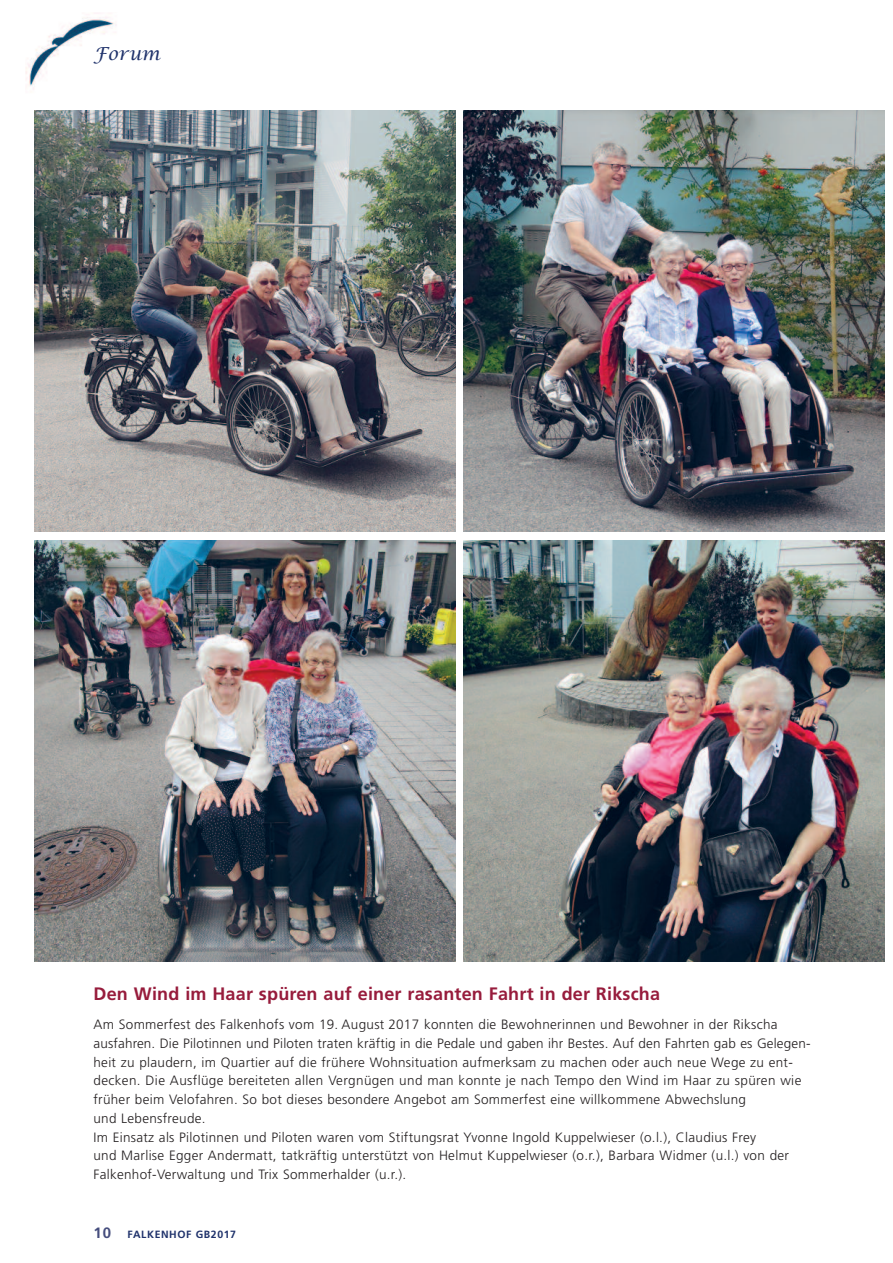
<style>
.page{position:relative;width:893px;height:1263px;background:#fff}
.page>*{position:absolute;margin:0;border:0;box-sizing:border-box;transform-origin:0 0}
.t1{font:700 18px "Frutiger";letter-spacing:.01em;color:#971c3c}
.t2{font:italic 18px "Lucida Calligraphy";letter-spacing:.015em;color:#1f326b}
.t3{font:300 13.5px/18.8px "Frutiger";letter-spacing:.02em;color:#231f20}
.t4{font:700 10.5px "Frutiger";letter-spacing:.055em;color:#1f326b}
.s1{font-size:15px;color:#454d7d}
</style>
<div class="page">
<img style="left:26px;top:13px;width:91px;height:77px">
<img style="left:34px;top:111px;width:421px;height:420px">
<img style="left:463px;top:111px;width:421px;height:420px">
<img style="left:34px;top:540px;width:421px;height:421px">
<img style="left:463px;top:540px;width:421px;height:421px">
<h1 class="t2" style="left:94px;top:41px;width:68px">Forum</h1>
<h1 class="t1" style="left:94px;top:986px;width:568px">Den Wind im Haar spüren auf einer rasanten Fahrt in der Rikscha</h1>
<p class="t3" style="left:93px;top:1016px;width:719px">Am Sommerfest des Falkenhofs vom 19. August 2017 konnten die Bewohnerinnen und Bewohner in der Rikscha ausfahren. Die Pilotinnen und Piloten traten kräftig in die Pedale und gaben ihr Bestes. Auf den Fahrten gab es Gelegen&shy;heit zu plaudern, im Quartier auf die frühere Wohnsituation aufmerksam zu machen oder auch neue Wege zu ent&shy;decken. Die Ausflüge bereiteten allen Vergnügen und man konnte je nach Tempo den Wind im Haar zu spüren wie früher beim Velofahren. So bot dieses besondere Angebot am Sommerfest eine willkommene Abwechslung<br>und Lebensfreude.<br>Im Einsatz als Pilotinnen und Piloten waren vom Stiftungsrat Yvonne Ingold Kuppelwieser (o.l.), Claudius Frey<br>und Marlise Egger Andermatt, tatkräftig unterstützt von Helmut Kuppelwieser (o.r.), Barbara Widmer (u.l.) von der Falkenhof-Verwaltung und Trix Sommerhalder (u.r.).</p>
<p class="t4" style="left:94px;top:1230px;width:144px"><span class="s1">10</span> FALKENHOF GB2017</p>
</div>
